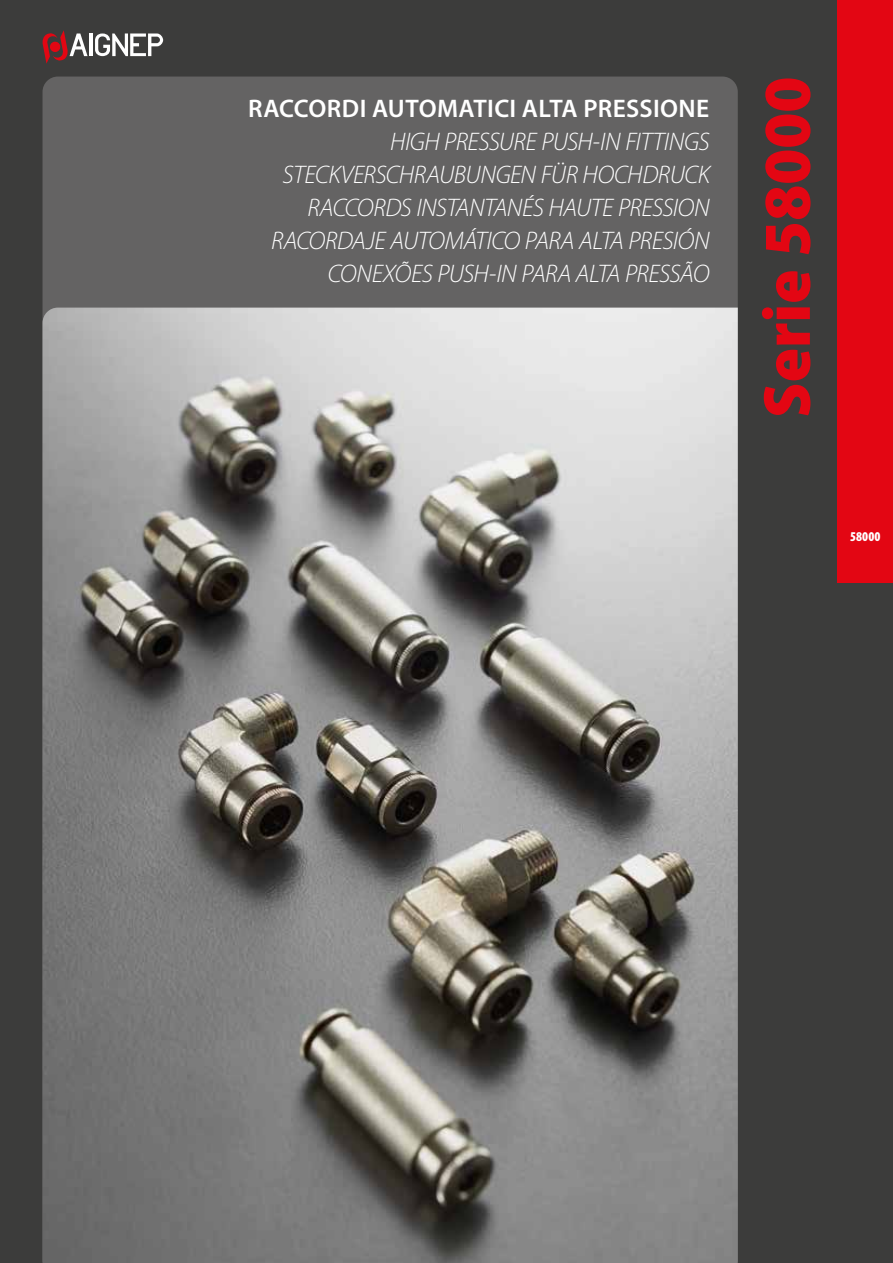
<style>
.page{position:relative;width:893px;height:1263px;background:#3c3c3b}
.page>*{position:absolute;margin:0;border:0;box-sizing:border-box;transform-origin:0 0}
.t1{font:900 semi-condensed 67.5px "Myriad Pro";color:#e30613}
.t2{font:italic 300 25.5px/33px "Myriad Pro";letter-spacing:-.02em;color:#fff;text-align:right}
.t3{font:600 25.5px "Myriad Pro";letter-spacing:.015em;color:#fff}
.t4{font:900 condensed 13.5px "Myriad Pro";letter-spacing:.01em;color:#fff}
</style>
<div class="page">
<div style="left:43px;top:77px;width:695px;height:231px;background:#646363"></div>
<img style="left:43px;top:308px;width:695px;height:955px">
<hr style="left:90px;top:33px;width:3px;height:23px;background:#fff">
<svg style="left:95px;top:33px;width:68px;height:23px"></svg>
<svg style="left:42px;top:30px;width:46px;height:34px"></svg>
<div style="left:838px;top:0;width:55px;height:583px;background:#e30613"></div>
<p class="t3" style="left:248px;top:92px;width:463px">RACCORDI AUTOMATICI ALTA PRESSIONE</p>
<p class="t2" style="left:271px;top:126px;width:440px">HIGH PRESSURE PUSH-IN FITTINGS STECKVERSCHRAUBUNGEN FÜR HOCHDRUCK RACCORDS INSTANTANÉS HAUTE PRESSION RACORDAJE AUTOMÁTICO PARA ALTA PRESIÓN CONEXÕES PUSH-IN PARA ALTA PRESSÃO</p>
<h1 class="t1" style="left:749px;top:418px;width:343px;rotate:-90deg">Serie 58000</h1>
<p class="t4" style="left:850px;top:529px;width:32px">58000</p>
</div>
